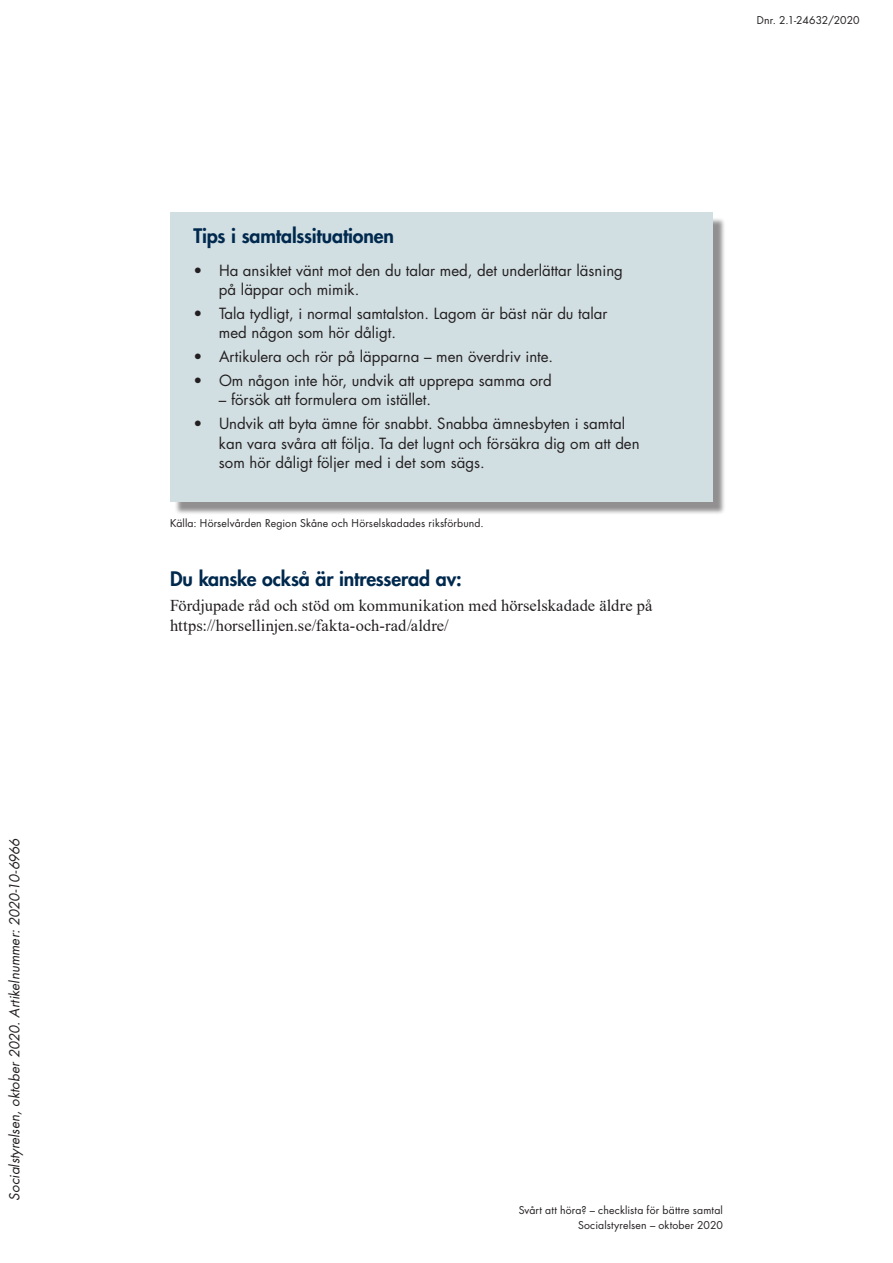
<style>
.page{position:relative;width:893px;height:1263px;background:#fff}
.page>*{position:absolute;margin:0;border:0;box-sizing:border-box;transform-origin:0 0}
.Rubrik_2{font:800 19.5px "Futura Std";letter-spacing:-.01em;color:#00294e}
.Brödtext{font:16.5px/20.2px "Times New Roman";color:#231f20}
.Fakta{font:15px/19.5px "Futura Std";color:#231f20}
.Brödtext-2{font:italic 13.5px "Futura Std";color:#231f20}
.Foto-byline{font:10.5px/15px "Futura Std";letter-spacing:.015em;color:#231f20;text-align:right}
</style>
<div class="page">
<div style="left:174px;top:217px;width:551px;height:299px;background:#231f20;opacity:.5"></div>
<div style="left:170px;top:213px;width:542px;height:289px;background:#d1dee2"></div>
<p class="Brödtext-2" style="left:6px;top:1201px;width:364px;rotate:-90deg">Socialstyrelsen, oktober 2020. Artikelnummer: 2020-10-6966</p>
<h2 class="Rubrik_2" style="left:193px;top:224px;width:202px">Tips i samtalssituationen</h2>
<p class="Fakta" style="left:219px;top:261px;width:405px;text-indent:-26px">• Ha ansiktet vänt mot den du talar med, det underlättar läsning på läppar och mimik.</p>
<p class="Fakta" style="left:219px;top:304px;width:390px;text-indent:-26px">• Tala tydligt, i normal samtalston. Lagom är bäst när du talar med någon som hör dåligt.</p>
<p class="Fakta" style="left:193px;top:347px;width:361px">• Artikulera och rör på läpparna – men överdriv inte.</p>
<p class="Fakta" style="left:193px;top:371px;width:360px">• Om någon inte hör, undvik att upprepa samma ord</p>
<p class="Fakta" style="left:219px;top:390px;width:214px">– försök att formulera om istället.</p>
<p class="Fakta" style="left:219px;top:414px;width:422px;text-indent:-26px">• Undvik att byta ämne för snabbt. Snabba ämnesbyten i samtal kan vara svåra att följa. Ta det lugnt och försäkra dig om att den som hör dåligt följer med i det som sägs.</p>
<p class="Foto-byline" style="left:170px;top:516px;width:315px">Källa: Hörselvården Region Skåne och Hörselskadades riksförbund.</p>
<h2 class="Rubrik_2" style="left:170px;top:567px;width:293px">Du kanske också är intresserad av:</h2>
<p class="Brödtext" style="left:170px;top:595px;width:484px">Fördjupade råd och stöd om kommunikation med hörselskadade äldre på https://horsellinjen.se/fakta-och-rad/aldre/</p>
<p class="Foto-byline" style="left:757px;top:12px;width:104px">Dnr. 2.1-24632/2020</p>
<p class="Foto-byline" style="left:519px;top:1203px;width:206px">Svårt att höra? – checklista för bättre samtal<br>Socialstyrelsen – oktober 2020</p>
</div>
